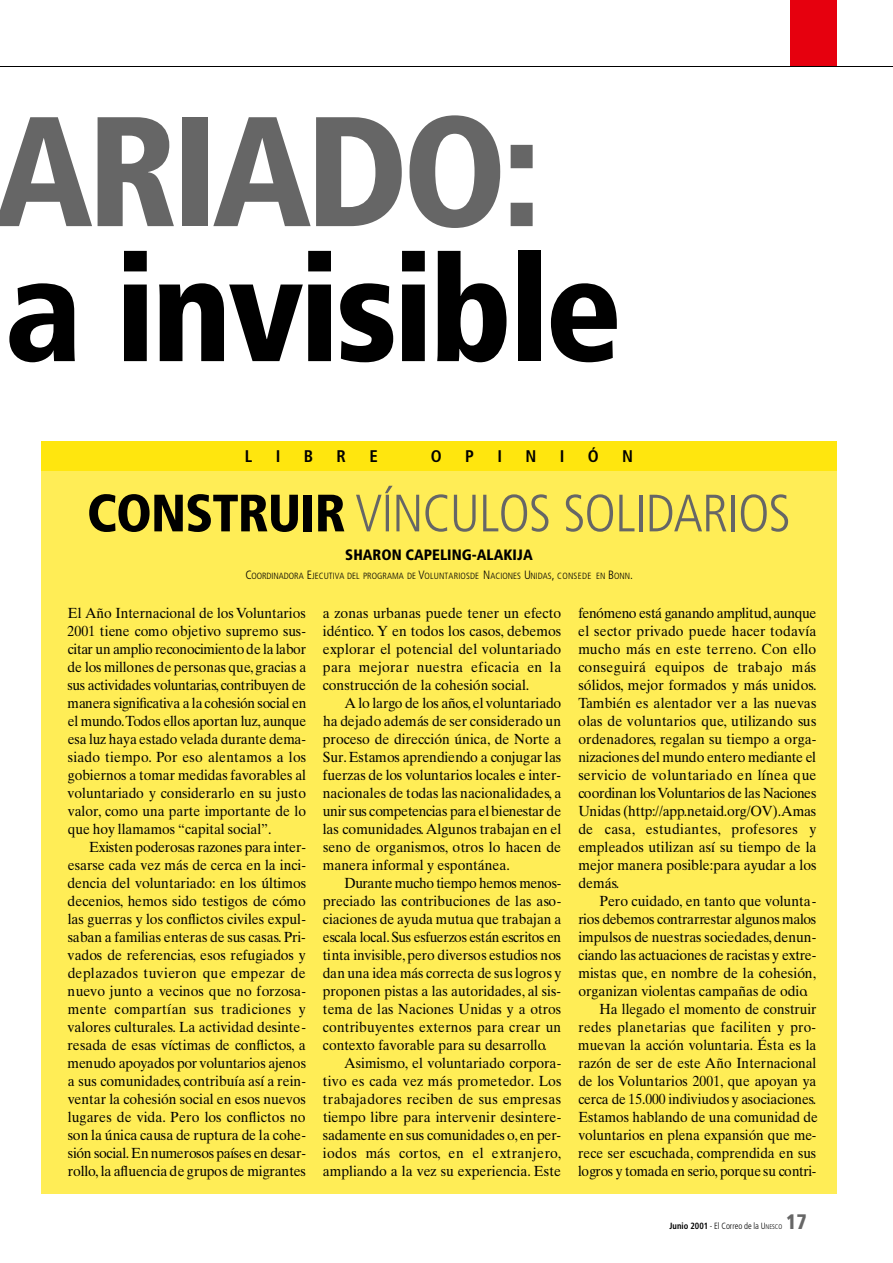
<style>
.page{position:relative;width:893px;height:1263px;background:#fff}
.page>*{position:absolute;margin:0;border:0;box-sizing:border-box;transform-origin:0 0}
.t1{font:900 condensed 156px "Frutiger";color:#666}
.t2{font:900 condensed 147px "Frutiger";letter-spacing:-.025em;color:#000}
.t3{font:300 condensed 52.5px "Frutiger";letter-spacing:-.02em;color:#666}
.t4{font:900 condensed 21px "Frutiger";color:#666;scale:.95 1}
.t5{font:700 condensed 16.8px "Frutiger";color:#000}
.t6{font:900 condensed 15px "Frutiger";color:#000}
.t7{font:14.7px/18px "Times Ten";color:#000;text-align:justify;scale:.95 1}
.t8{font:14.7px/18px "Times Ten";color:#000;text-align:justify;scale:.94 1}
.t9{font:14.7px "Times Ten";color:#000;scale:.93 1}
.t10{font:14.7px "Times Ten";letter-spacing:-.025em;color:#000;scale:.94 1}
.t11{font:14.7px "Times Ten";letter-spacing:.02em;color:#000;scale:.95 1}
.t12{font:14.7px "Times Ten";letter-spacing:-.025em;color:#000;scale:.95 1}
.t13{font:14.7px "Times Ten";letter-spacing:-.02em;color:#000;scale:.93 1}
.t14{font:14.7px "Times Ten";letter-spacing:.025em;color:#000;scale:.93 1}
.t15{font:14.7px "Times Ten";letter-spacing:.03em;color:#000;scale:.95 1}
.t16{font:300 condensed 9px "Frutiger";color:#000}
.t17{font:300 condensed 9px "Frutiger";color:#000;scale:.95 1}
.s1{font-weight:900;color:#000}
.s2{font-size:12px}
.s3{font-weight:700}
.s4{font-size:6.75px}
</style>
<div class="page">
<div style="left:41px;top:471px;width:795px;height:723px;background:#ffed56"></div>
<div style="left:41px;top:441px;width:795px;height:30px;background:#ffe60e"></div>
<div style="left:789px;top:0;width:47px;height:67px;background:#e6000e"></div>
<hr style="left:0;top:66px;width:892px;height:1px;background:#000">
<h1 class="t1" style="left:-6px;top:109px;width:549px">A R I A D O :</h1>
<h2 class="t2" style="left:4px;top:251px;width:619px">a invisible</h2>
<p class="t5" style="left:245px;top:449px;width:9px">L</p>
<p class="t5" style="left:276px;top:449px;width:6px">I</p>
<p class="t5" style="left:304px;top:449px;width:11px">B</p>
<p class="t5" style="left:336px;top:449px;width:11px">R</p>
<p class="t5" style="left:369px;top:449px;width:10px">E</p>
<p class="t5" style="left:431px;top:449px;width:12px">O</p>
<p class="t5" style="left:465px;top:449px;width:10px">P</p>
<p class="t5" style="left:497px;top:449px;width:6px">I</p>
<p class="t5" style="left:525px;top:449px;width:12px">N</p>
<p class="t5" style="left:559px;top:449px;width:6px">I</p>
<p class="t5" style="left:588px;top:449px;width:12px">Ó</p>
<p class="t5" style="left:622px;top:449px;width:12px">N</p>
<h3 class="t3" style="left:87px;top:492px;width:705px"><span class="s1">C O N S T R U I R</span> VÍNCULOS SOLIDARIOS</h3>
<p class="t6" style="left:345px;top:549px;width:189px">SHARON CAPELING-ALAKIJA</p>
<p class="t16" style="left:245px;top:573px;width:389px"><span class="s2">C</span>OORDINADORA <span class="s2">E</span>JECUTIVA DEL PROGRAMA DE <span class="s2">V</span>OLUNTARIOSDE <span class="s2">N</span>ACIONES <span class="s2">U</span>NIDAS<span class="s2">,</span> CONSEDE EN <span class="s2">B</span>ONN<span class="s2">.</span></p>
<p class="t8" style="left:68px;top:605px;width:255px">El Año Internacional de los Voluntarios 2001 tiene como objetivo supremo sus&shy;citar un amplio reconocimiento de la labor de los millones de personas que, gracias a sus actividades voluntarias, contribuyen de manera significativa a la cohesión social en el mundo.Todos ellos aportan luz, a u n q u e esa luz haya estado velada durante dema&shy;siado tiempo. Por eso alentamos a los gobiernos a tomar medidas favorables al voluntariado y considerarlo en su justo valor, como una parte importante de lo que hoy llamamos “capital social”.</p>
<p class="t7" style="left:68px;top:839px;width:253px;text-indent:22px">Existen poderosas razones para inter&shy;esarse cada vez más de cerca en la inci&shy;dencia del voluntariado: en los últimos d e c e n i o s, hemos sido testigos de cómo las guerras y los conflictos civiles expul&shy;saban a familias enteras de sus casas. P r i&shy;vados de referencias, esos refugiados y deplazados tuvieron que empezar de nuevo junto a vecinos que no forzosa&shy;mente compartían sus tradiciones y valores culturales. La actividad desinte&shy;resada de esas víctimas de confli c t o s, a menudo apoyados por voluntarios ajenos a sus comunidades, contribuía así a rein&shy;ventar la cohesión social en esos nuevos lugares de vida. Pero los conflictos no son la única causa de ruptura de la cohe&shy;sión social. En numerosos países en desar&shy;r o l l o, la afluencia de grupos de migrantes</p>
<p class="t7" style="left:323px;top:605px;width:253px">a zonas urbanas puede tener un efecto idéntico. Y en todos los casos, debemos explorar el potencial del voluntariado para mejorar nuestra eficacia en la construcción de la cohesión social.</p>
<p class="t7" style="left:323px;top:695px;width:253px;text-indent:22px">A lo largo de los años,el voluntariado ha dejado además de ser considerado un proceso de dirección única, de Norte a S u r.Estamos aprendiendo a conjugar las fuerzas de los voluntarios locales e inter&shy;nacionales de todas las nacionalidades, a unir sus competencias para el bienestar de las comunidades.Algunos trabajan en el seno de organismos, otros lo hacen de manera informal y espontánea.</p>
<p class="t10" style="left:344px;top:877px;width:232px">Durante mucho tiempo hemos menos-</p>
<p class="t8" style="left:323px;top:893px;width:255px">preciado las contribuciones de las aso-</p>
<p class="t8" style="left:323px;top:911px;width:255px">ciaciones de ayuda mutua que trabajan a</p>
<p class="t10" style="left:323px;top:931px;width:255px">escala local. Sus esfuerzos están escritos en</p>
<p class="t8" style="left:323px;top:947px;width:255px">tinta invisible, pero diversos estudios nos</p>
<p class="t8" style="left:323px;top:965px;width:255px">dan una idea más correcta de sus logros y</p>
<p class="t8" style="left:323px;top:983px;width:255px">proponen pistas a las autoridades, al sis-</p>
<p class="t8" style="left:323px;top:1001px;width:255px">tema de las Naciones Unidas y a otros</p>
<p class="t8" style="left:323px;top:1019px;width:255px">contribuyentes externos para crear un</p>
<p class="t8" style="left:323px;top:1037px;width:240px">contexto favorable para su desarrollo.</p>
<p class="t7" style="left:344px;top:1055px;width:230px">Asimismo, el voluntariado corpora-</p>
<p class="t11" style="left:323px;top:1075px;width:252px">tivo es cada vez más prometedor. L o s</p>
<p class="t11" style="left:323px;top:1093px;width:252px">trabajadores reciben de sus empresas</p>
<p class="t7" style="left:323px;top:1109px;width:252px">tiempo libre para intervenir desintere-</p>
<p class="t7" style="left:323px;top:1127px;width:252px">sadamente en sus comunidades o,en per-</p>
<p class="t15" style="left:323px;top:1147px;width:252px">iodos más cortos, en el extranjero,</p>
<p class="t7" style="left:323px;top:1163px;width:252px">ampliando a la vez su experiencia. Este</p>
<p class="t7" style="left:578px;top:605px;width:252px">fenómeno está ganando amplitud,a u n q u e el sector privado puede hacer todavía mucho más en este terreno. Con ello conseguirá equipos de trabajo más s ó l i d o s, mejor formados y más unidos.<br>También es alentador ver a las nuevas olas de voluntarios que, utilizando sus ordenadores, regalan su tiempo a orga&shy;nizaciones del mundo entero mediante el servicio de voluntariado en línea que coordinan los Voluntarios de las Naciones Unidas (http://app. n e t a i d . o r g / OV ) .A m a s de casa, e s t u d i a n t e s, profesores y empleados utilizan así su tiempo de la mejor manera posible:para ayudar a los demás.</p>
<p class="t7" style="left:599px;top:893px;width:230px">Pero cuidado, en tanto que volunta-</p>
<p class="t12" style="left:578px;top:913px;width:252px">rios debemos contrarrestar algunos malos</p>
<p class="t7" style="left:578px;top:929px;width:252px">impulsos de nuestras sociedades,d e n u n-</p>
<p class="t7" style="left:578px;top:947px;width:252px">ciando las actuaciones de racistas y extre-</p>
<p class="t7" style="left:578px;top:965px;width:252px">mistas que, en nombre de la cohesión,</p>
<p class="t7" style="left:578px;top:983px;width:243px">organizan violentas campañas de odio.</p>
<p class="t9" style="left:599px;top:1003px;width:235px">Ha llegado el momento de construir</p>
<p class="t14" style="left:578px;top:1021px;width:257px">redes planetarias que faciliten y pro-</p>
<p class="t9" style="left:578px;top:1039px;width:257px">muevan la acción voluntaria. Ésta es la</p>
<p class="t9" style="left:578px;top:1057px;width:257px">razón de ser de este Año Internacional</p>
<p class="t9" style="left:578px;top:1075px;width:257px">de los Voluntarios 2001, que apoyan ya</p>
<p class="t9" style="left:578px;top:1093px;width:257px">cerca de 15.000 indiviudos y asociaciones.</p>
<p class="t9" style="left:578px;top:1111px;width:259px">Estamos hablando de una comunidad de</p>
<p class="t9" style="left:578px;top:1129px;width:257px">voluntarios en plena expansión que me-</p>
<p class="t9" style="left:578px;top:1147px;width:257px">rece ser escuchada, comprendida en sus</p>
<p class="t13" style="left:578px;top:1165px;width:257px">logros y tomada en serio, porque su contri-</p>
<p class="t17" style="left:669px;top:1222px;width:120px"><span class="s3">Junio 2001</span> - El Correo de la U<span class="s4">NESCO</span></p>
<h3 class="t4" style="left:786px;top:1214px;width:23px">17</h3>
</div>
